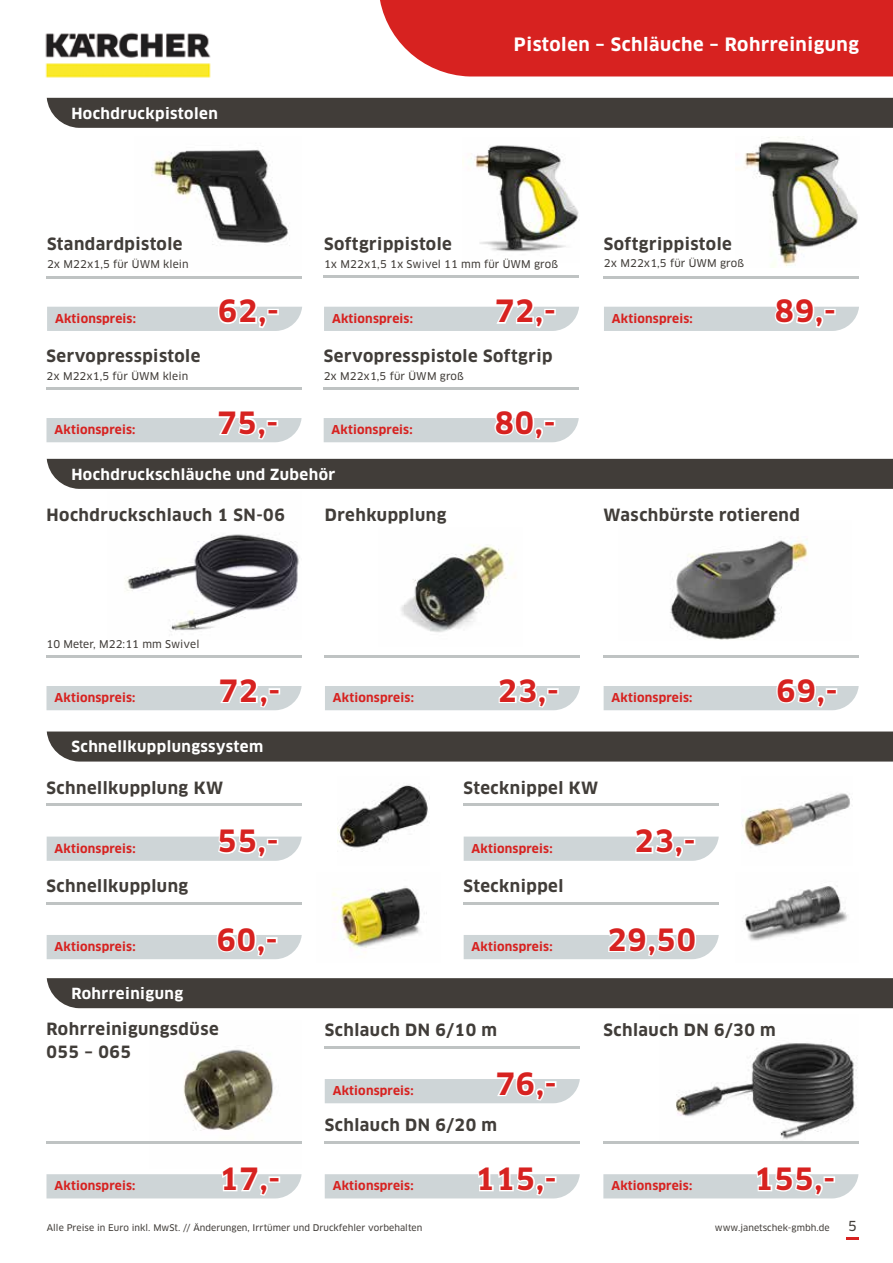
<style>
.page{position:relative;width:893px;height:1263px;background:#fff}
.page>*{position:absolute;margin:0;border:0;box-sizing:border-box;transform-origin:0 0}
.t1{font:700 30px "Clan OT";letter-spacing:.03em;color:#d72220}
.t2{font:700 18px "Clan OT";letter-spacing:.03em;color:#fff}
.t3{font:700 16.5px/22.5px "Clan OT";letter-spacing:.03em;color:#413d39}
.t4{font:700 15px "Clan OT";letter-spacing:.03em;color:#fff}
.t5{font:13.5px "Clan OT News";color:#413d39}
.t6{font:700 12px "Clan OT";letter-spacing:.015em;color:#d72220}
.t7{font:10.5px "Clan OT News";letter-spacing:.005em;color:#413d39}
.t8{font:9px "Clan OT News";letter-spacing:.005em;color:#413d39}
</style>
<div class="page">
<hr style="left:46px;top:388px;width:255px;height:2px;background:#bfc3c3">
<svg style="left:46px;top:418px;width:256px;height:24px;background:#d2d8da"></svg>
<div style="left:267px;top:420px;width:11px;height:7px;border:3px solid #fff"></div>
<img style="left:744px;top:136px;width:114px;height:131px">
<img style="left:462px;top:145px;width:117px;height:107px">
<svg style="left:846px;top:1237px;width:13px;height:2px"></svg>
<div style="left:380px;top:0;width:513px;height:76px;background:#d72220"></div>
<img style="left:45px;top:32px;width:166px;height:46px">
<img style="left:183px;top:1049px;width:119px;height:95px">
<img style="left:401px;top:544px;width:111px;height:88px">
<img style="left:670px;top:539px;width:138px;height:101px">
<div style="left:47px;top:98px;width:846px;height:30px;background:#413d39"></div>
<hr style="left:324px;top:387px;width:255px;height:2px;background:#bfc3c3">
<hr style="left:604px;top:276px;width:255px;height:2px;background:#bfc3c3">
<svg style="left:604px;top:306px;width:255px;height:25px;background:#d4dadc"></svg>
<div style="left:824px;top:309px;width:12px;height:6px;border:3px solid #fff"></div>
<svg style="left:324px;top:418px;width:255px;height:24px;background:#d3d9db"></svg>
<div style="left:544px;top:420px;width:11px;height:7px;border:3px solid #fff"></div>
<img style="left:152px;top:149px;width:138px;height:97px">
<div style="left:47px;top:459px;width:846px;height:30px;background:#413d39"></div>
<div style="left:47px;top:978px;width:846px;height:30px;background:#413d39"></div>
<div style="left:47px;top:731px;width:846px;height:30px;background:#413d39"></div>
<hr style="left:46px;top:1141px;width:255px;height:3px;background:#bfc3c3">
<svg style="left:46px;top:1174px;width:256px;height:24px;background:#d2d8da"></svg>
<div style="left:269px;top:1176px;width:11px;height:7px;border:3px solid #fff"></div>
<img style="left:125px;top:534px;width:175px;height:98px">
<hr style="left:46px;top:655px;width:255px;height:3px;background:#bfc3c3">
<svg style="left:46px;top:686px;width:256px;height:24px;background:#d2d9db"></svg>
<hr style="left:325px;top:655px;width:255px;height:3px;background:#bfc3c3">
<hr style="left:603px;top:655px;width:255px;height:3px;background:#bfc3c3">
<svg style="left:325px;top:686px;width:255px;height:24px;background:#d2d9da"></svg>
<div style="left:547px;top:688px;width:12px;height:6px;border:3px solid #fff"></div>
<svg style="left:604px;top:686px;width:255px;height:24px;background:#d3dadb"></svg>
<hr style="left:325px;top:1046px;width:255px;height:2px;background:#bfc3c3">
<svg style="left:325px;top:1079px;width:255px;height:24px;background:#d3d9db"></svg>
<hr style="left:46px;top:804px;width:256px;height:2px;background:#bfc3c3">
<svg style="left:47px;top:836px;width:255px;height:25px;background:#d4dadc"></svg>
<hr style="left:463px;top:804px;width:255px;height:2px;background:#bfc3c3">
<svg style="left:464px;top:836px;width:255px;height:25px;background:#d4dadc"></svg>
<hr style="left:325px;top:1141px;width:255px;height:3px;background:#bfc3c3">
<svg style="left:325px;top:1174px;width:255px;height:24px;background:#d4dadc"></svg>
<div style="left:545px;top:1176px;width:11px;height:7px;border:3px solid #fff"></div>
<hr style="left:46px;top:902px;width:256px;height:2px;background:#bfc3c3">
<svg style="left:47px;top:935px;width:255px;height:24px;background:#d3d9db"></svg>
<div style="left:266px;top:937px;width:12px;height:6px;border:3px solid #fff"></div>
<hr style="left:463px;top:902px;width:255px;height:2px;background:#bfc3c3">
<svg style="left:464px;top:935px;width:255px;height:24px"></svg>
<img style="left:337px;top:784px;width:93px;height:68px">
<img style="left:332px;top:887px;width:95px;height:62px">
<img style="left:741px;top:793px;width:109px;height:54px">
<img style="left:742px;top:886px;width:106px;height:55px">
<img style="left:676px;top:1043px;width:181px;height:96px">
<hr style="left:603px;top:1141px;width:255px;height:3px;background:#bfc3c3">
<svg style="left:603px;top:1174px;width:255px;height:24px;background:#d4dadc"></svg>
<div style="left:823px;top:1176px;width:12px;height:7px;border:3px solid #fff"></div>
<hr style="left:47px;top:276px;width:255px;height:3px;background:#bfc3c3">
<svg style="left:47px;top:306px;width:255px;height:25px;background:#d4dadc"></svg>
<div style="left:267px;top:309px;width:12px;height:6px;border:3px solid #fff"></div>
<hr style="left:324px;top:276px;width:255px;height:2px;background:#bfc3c3">
<svg style="left:324px;top:306px;width:255px;height:25px;background:#d3d9db"></svg>
<div style="left:544px;top:309px;width:12px;height:6px;border:3px solid #fff"></div>
<p class="t2" style="left:514px;top:34px;width:346px">Pistolen – Schläuche – Rohrreinigung</p>
<p class="t4" style="left:71px;top:104px;width:148px">Hochdruckpistolen</p>
<p class="t3" style="left:47px;top:233px;width:137px">Standardpistole</p>
<p class="t3" style="left:324px;top:233px;width:129px">Softgrippistole</p>
<p class="t3" style="left:604px;top:233px;width:129px">Softgrippistole</p>
<p class="t7" style="left:47px;top:258px;width:143px">2x M22x1,5 für ÜWM klein</p>
<p class="t7" style="left:324px;top:258px;width:236px">1x M22x1,5 1x Swivel 11 mm für ÜWM groß</p>
<p class="t7" style="left:604px;top:256px;width:142px">2x M22x1,5 für ÜWM groß</p>
<p class="t6" style="left:55px;top:311px;width:82px">Aktionspreis:</p>
<h1 class="t1" style="left:218px;top:294px;width:62px">62,-</h1>
<p class="t6" style="left:332px;top:311px;width:82px">Aktionspreis:</p>
<h1 class="t1" style="left:495px;top:294px;width:62px">72,-</h1>
<p class="t6" style="left:612px;top:311px;width:82px">Aktionspreis:</p>
<h1 class="t1" style="left:775px;top:294px;width:62px">89,-</h1>
<p class="t3" style="left:46px;top:345px;width:155px">Servopresspistole</p>
<p class="t3" style="left:324px;top:345px;width:230px">Servopresspistole Softgrip</p>
<p class="t7" style="left:46px;top:370px;width:143px">2x M22x1,5 für ÜWM klein</p>
<p class="t7" style="left:324px;top:370px;width:142px">2x M22x1,5 für ÜWM groß</p>
<p class="t6" style="left:54px;top:423px;width:82px">Aktionspreis:</p>
<h1 class="t1" style="left:217px;top:405px;width:62px">75,-</h1>
<p class="t6" style="left:332px;top:423px;width:82px">Aktionspreis:</p>
<h1 class="t1" style="left:495px;top:405px;width:62px">80,-</h1>
<p class="t4" style="left:71px;top:465px;width:266px">Hochdruckschläuche und Zubehör</p>
<p class="t3" style="left:46px;top:504px;width:240px">Hochdruckschlauch 1 SN-06</p>
<p class="t3" style="left:325px;top:504px;width:123px">Drehkupplung</p>
<p class="t3" style="left:604px;top:504px;width:198px">Waschbürste rotierend</p>
<p class="t7" style="left:46px;top:638px;width:154px">10 Meter, M22:11 mm Swivel</p>
<p class="t6" style="left:54px;top:691px;width:82px">Aktionspreis:</p>
<h1 class="t1" style="left:219px;top:673px;width:63px">72,-</h1>
<p class="t6" style="left:333px;top:691px;width:82px">Aktionspreis:</p>
<h1 class="t1" style="left:498px;top:673px;width:62px">23,-</h1>
<p class="t6" style="left:612px;top:691px;width:82px">Aktionspreis:</p>
<h1 class="t1" style="left:777px;top:673px;width:62px">69,-</h1>
<p class="t4" style="left:71px;top:738px;width:193px">Schnellkupplungssystem</p>
<p class="t3" style="left:47px;top:777px;width:178px">Schnellkupplung KW</p>
<p class="t3" style="left:464px;top:777px;width:136px">Stecknippel KW</p>
<p class="t6" style="left:55px;top:841px;width:82px">Aktionspreis:</p>
<h1 class="t1" style="left:218px;top:824px;width:62px">55,-</h1>
<p class="t6" style="left:472px;top:841px;width:82px">Aktionspreis:</p>
<h1 class="t1" style="left:635px;top:824px;width:62px">23,-</h1>
<p class="t3" style="left:47px;top:875px;width:143px">Schnellkupplung</p>
<p class="t3" style="left:464px;top:875px;width:101px">Stecknippel</p>
<p class="t6" style="left:55px;top:940px;width:82px">Aktionspreis:</p>
<h1 class="t1" style="left:217px;top:922px;width:62px">60,-</h1>
<p class="t6" style="left:472px;top:940px;width:82px">Aktionspreis:</p>
<h1 class="t1" style="left:607px;top:922px;width:90px">29,50</h1>
<p class="t4" style="left:71px;top:985px;width:113px">Rohrreinigung</p>
<p class="t3" style="left:46px;top:1018px;width:174px">Rohrreinigungsdüse<br>055 – 065</p>
<p class="t3" style="left:325px;top:1019px;width:174px">Schlauch DN 6/10 m</p>
<p class="t3" style="left:603px;top:1019px;width:174px">Schlauch DN 6/30 m</p>
<p class="t6" style="left:333px;top:1084px;width:82px">Aktionspreis:</p>
<h1 class="t1" style="left:496px;top:1066px;width:62px">76,-</h1>
<p class="t3" style="left:325px;top:1114px;width:174px">Schlauch DN 6/20 m</p>
<p class="t6" style="left:54px;top:1179px;width:82px">Aktionspreis:</p>
<h1 class="t1" style="left:219px;top:1161px;width:62px">17,-</h1>
<p class="t6" style="left:333px;top:1179px;width:82px">Aktionspreis:</p>
<h1 class="t1" style="left:476px;top:1161px;width:82px">115,-</h1>
<p class="t6" style="left:611px;top:1179px;width:82px">Aktionspreis:</p>
<h1 class="t1" style="left:754px;top:1161px;width:82px">155,-</h1>
<p class="t8" style="left:47px;top:1222px;width:377px">Alle Preise in Euro inkl. MwSt. // Änderungen, Irrtümer und Druckfehler vorbehalten</p>
<p class="t8" style="left:715px;top:1222px;width:116px">www.janetschek-gmbh.de</p>
<p class="t5" style="left:848px;top:1218px;width:10px">5</p>
</div>
